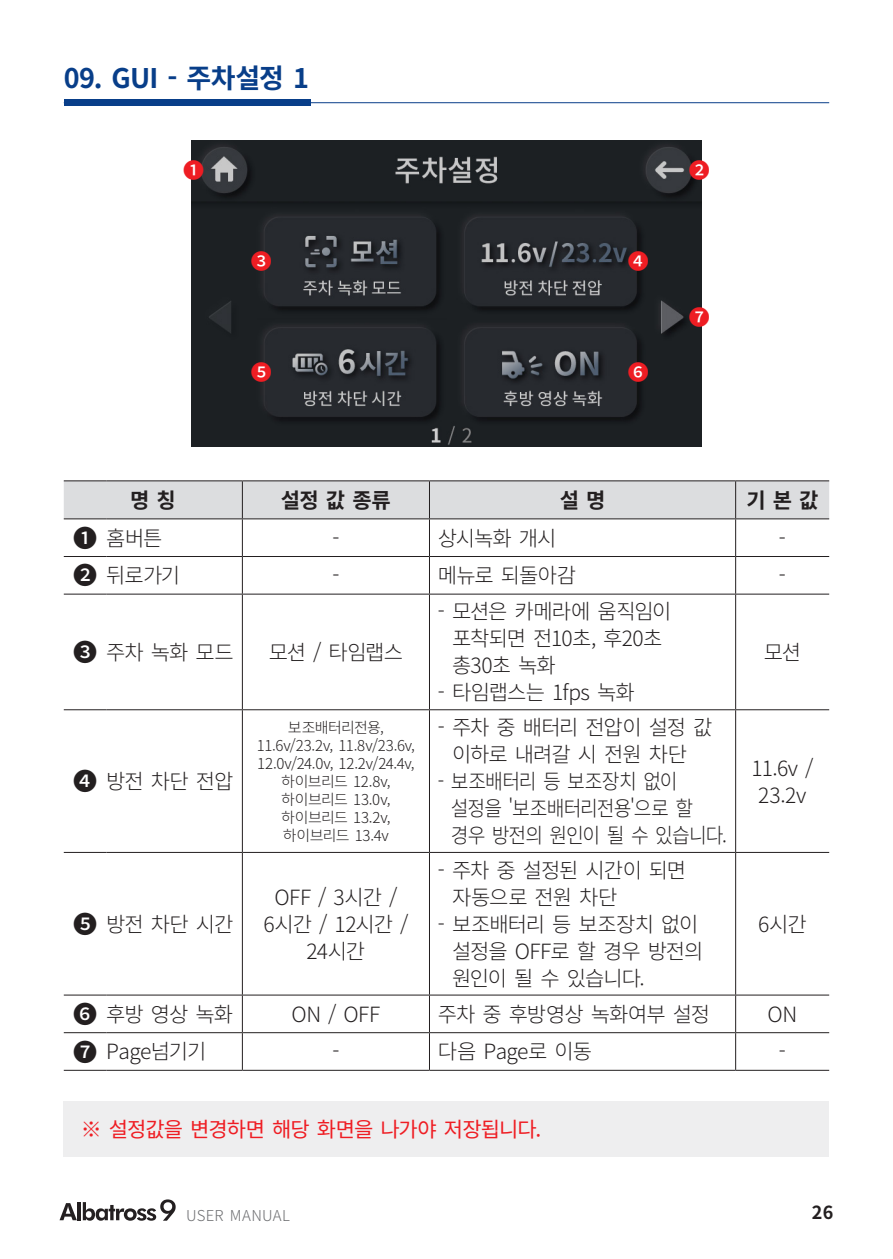
<style>
.page{position:relative;width:893px;height:1259px;background:#fff}
.page>*{position:absolute;margin:0;border:0;box-sizing:border-box;transform-origin:0 0}
.t1{font:700 27px "Noto Sans CJ Kkr";letter-spacing:-.025em;color:#083e89}
.t2{font:300 21px/27px "Noto Sans CJ Kkr";letter-spacing:-.045em;color:#231f20}
.t3{font:300 21px/27px "Noto Sans CJ Kkr";letter-spacing:-.045em;color:#231f20;scale:.92 1}
.t4{font:21px "Noto Sans CJ Kkr";letter-spacing:-.045em;color:#ee1d23}
.t5{font:700 21px "Noto Sans CJ Kkr";color:#231f20}
.t6{font:500 21px "Noto Sans CJ Kkr";color:#ee1d23}
.t7{font:700 18px "Noto Sans CJ Kkr";color:#231f20}
.t8{font:300 15px/18px "Noto Sans CJ Kkr";letter-spacing:-.025em;color:#231f20;text-align:center}
.t9{font:300 15px "Noto Sans CJ Kkr";letter-spacing:.015em;color:#6c6d70}
.s1{font-weight:500;font-size:24px}
</style>
<div class="page">
<hr style="left:77px;top:1202px;width:4px;height:18px;background:#231f20">
<svg style="left:60px;top:1203px;width:17px;height:17px"></svg>
<svg style="left:83px;top:1199px;width:93px;height:21px"></svg>
<img style="left:191px;top:140px;width:511px;height:306px">
<hr style="left:64px;top:102px;width:765px;height:1px;background:#083e89">
<div style="left:64px;top:99px;width:246px;height:7px;background:#083e89"></div>
<div style="left:64px;top:481px;width:765px;height:37px;background:#dcdddf"></div>
<hr style="left:64px;top:480px;width:42px;height:1px;background:#231f20">
<hr style="left:106px;top:480px;width:136px;height:1px;background:#231f20">
<hr style="left:242px;top:480px;width:187px;height:1px;background:#231f20">
<hr style="left:242px;top:481px;width:1px;height:37px;background:#231f20">
<hr style="left:429px;top:480px;width:307px;height:1px;background:#231f20">
<hr style="left:429px;top:481px;width:1px;height:37px;background:#231f20">
<hr style="left:736px;top:480px;width:93px;height:1px;background:#231f20">
<hr style="left:735px;top:481px;width:1px;height:37px;background:#231f20">
<hr style="left:64px;top:518px;width:42px;height:1px;background:#231f20">
<hr style="left:106px;top:518px;width:136px;height:1px;background:#231f20">
<hr style="left:242px;top:518px;width:187px;height:1px;background:#231f20">
<hr style="left:242px;top:519px;width:1px;height:37px;background:#231f20">
<hr style="left:429px;top:518px;width:307px;height:1px;background:#231f20">
<hr style="left:429px;top:519px;width:1px;height:37px;background:#231f20">
<hr style="left:736px;top:518px;width:93px;height:1px;background:#231f20">
<hr style="left:735px;top:519px;width:1px;height:37px;background:#231f20">
<hr style="left:64px;top:556px;width:42px;height:1px;background:#231f20">
<hr style="left:106px;top:556px;width:136px;height:1px;background:#231f20">
<hr style="left:242px;top:556px;width:187px;height:1px;background:#231f20">
<hr style="left:242px;top:557px;width:1px;height:36px;background:#231f20">
<hr style="left:429px;top:556px;width:307px;height:1px;background:#231f20">
<hr style="left:429px;top:557px;width:1px;height:36px;background:#231f20">
<hr style="left:736px;top:556px;width:93px;height:1px;background:#231f20">
<hr style="left:735px;top:557px;width:1px;height:36px;background:#231f20">
<hr style="left:64px;top:593px;width:42px;height:1px;background:#231f20">
<hr style="left:106px;top:593px;width:136px;height:1px;background:#231f20">
<hr style="left:242px;top:593px;width:187px;height:1px;background:#231f20">
<hr style="left:242px;top:594px;width:1px;height:115px;background:#231f20">
<hr style="left:429px;top:593px;width:307px;height:1px;background:#231f20">
<hr style="left:429px;top:594px;width:1px;height:115px;background:#231f20">
<hr style="left:736px;top:593px;width:93px;height:1px;background:#231f20">
<hr style="left:735px;top:594px;width:1px;height:115px;background:#231f20">
<hr style="left:64px;top:709px;width:42px;height:1px;background:#231f20">
<hr style="left:106px;top:709px;width:136px;height:1px;background:#231f20">
<hr style="left:242px;top:709px;width:187px;height:1px;background:#231f20">
<hr style="left:242px;top:710px;width:1px;height:142px;background:#231f20">
<hr style="left:429px;top:709px;width:307px;height:1px;background:#231f20">
<hr style="left:429px;top:710px;width:1px;height:142px;background:#231f20">
<hr style="left:736px;top:709px;width:93px;height:1px;background:#231f20">
<hr style="left:735px;top:710px;width:1px;height:142px;background:#231f20">
<hr style="left:64px;top:852px;width:42px;height:1px;background:#231f20">
<hr style="left:106px;top:852px;width:136px;height:1px;background:#231f20">
<hr style="left:242px;top:852px;width:187px;height:1px;background:#231f20">
<hr style="left:242px;top:853px;width:1px;height:141px;background:#231f20">
<hr style="left:429px;top:852px;width:307px;height:1px;background:#231f20">
<hr style="left:429px;top:853px;width:1px;height:141px;background:#231f20">
<hr style="left:736px;top:852px;width:93px;height:1px;background:#231f20">
<hr style="left:735px;top:853px;width:1px;height:141px;background:#231f20">
<hr style="left:64px;top:994px;width:42px;height:1px;background:#231f20">
<hr style="left:106px;top:994px;width:136px;height:1px;background:#231f20">
<hr style="left:242px;top:994px;width:187px;height:1px;background:#231f20">
<hr style="left:242px;top:995px;width:1px;height:37px;background:#231f20">
<hr style="left:429px;top:994px;width:307px;height:1px;background:#231f20">
<hr style="left:429px;top:995px;width:1px;height:37px;background:#231f20">
<hr style="left:736px;top:994px;width:93px;height:1px;background:#231f20">
<hr style="left:735px;top:995px;width:1px;height:37px;background:#231f20">
<hr style="left:64px;top:1032px;width:42px;height:1px;background:#231f20">
<hr style="left:106px;top:1032px;width:136px;height:1px;background:#231f20">
<hr style="left:242px;top:1032px;width:187px;height:1px;background:#231f20">
<hr style="left:242px;top:1033px;width:1px;height:37px;background:#231f20">
<hr style="left:429px;top:1032px;width:307px;height:1px;background:#231f20">
<hr style="left:429px;top:1033px;width:1px;height:37px;background:#231f20">
<hr style="left:736px;top:1032px;width:93px;height:1px;background:#231f20">
<hr style="left:735px;top:1033px;width:1px;height:37px;background:#231f20">
<hr style="left:64px;top:1069px;width:42px;height:1px;background:#231f20">
<hr style="left:106px;top:1069px;width:136px;height:1px;background:#231f20">
<hr style="left:242px;top:1069px;width:187px;height:1px;background:#231f20">
<hr style="left:429px;top:1069px;width:307px;height:1px;background:#231f20">
<hr style="left:736px;top:1069px;width:93px;height:1px;background:#231f20">
<div style="left:185px;top:162px;width:17px;height:17px;background:#fff;border-radius:50%"></div>
<div style="left:691px;top:162px;width:17px;height:17px;background:#fff;border-radius:50%"></div>
<div style="left:253px;top:253px;width:17px;height:17px;background:#fff;border-radius:50%"></div>
<div style="left:630px;top:253px;width:17px;height:17px;background:#fff;border-radius:50%"></div>
<div style="left:253px;top:363px;width:17px;height:17px;background:#fff;border-radius:50%"></div>
<div style="left:630px;top:363px;width:17px;height:17px;background:#fff;border-radius:50%"></div>
<div style="left:64px;top:1102px;width:765px;height:55px;background:#eeeeef"></div>
<div style="left:691px;top:308px;width:17px;height:17px;background:#fff;border-radius:50%"></div>
<p class="t1" style="left:64px;top:62px;width:247px">09. GUI - 주차설정 1</p>
<p class="t6" style="left:183px;top:159px;width:22px">❶</p>
<p class="t6" style="left:689px;top:159px;width:22px">❷</p>
<p class="t6" style="left:251px;top:250px;width:22px">❸</p>
<p class="t6" style="left:628px;top:250px;width:22px">❹</p>
<p class="t6" style="left:251px;top:360px;width:22px">❺</p>
<p class="t6" style="left:628px;top:360px;width:22px">❻</p>
<p class="t6" style="left:689px;top:305px;width:22px">❼</p>
<p class="t5" style="left:130px;top:488px;width:47px">명 칭</p>
<p class="t5" style="left:281px;top:488px;width:111px">설정 값 종류</p>
<p class="t5" style="left:560px;top:488px;width:47px">설 명</p>
<p class="t5" style="left:746px;top:488px;width:74px">기 본 값</p>
<p class="t2" style="left:73px;top:525px;width:91px"><span class="s1">❶</span> 홈버튼</p>
<p class="t2" style="left:332px;top:525px;width:9px">-</p>
<p class="t2" style="left:438px;top:525px;width:120px">상시녹화 개시</p>
<p class="t2" style="left:779px;top:525px;width:9px">-</p>
<p class="t2" style="left:73px;top:562px;width:109px"><span class="s1">❷</span> 뒤로가기</p>
<p class="t2" style="left:332px;top:562px;width:9px">-</p>
<p class="t2" style="left:438px;top:562px;width:140px">메뉴로 되돌아감</p>
<p class="t2" style="left:779px;top:562px;width:9px">-</p>
<p class="t2" style="left:73px;top:639px;width:162px"><span class="s1">❸</span> 주차 녹화 모드</p>
<p class="t2" style="left:269px;top:639px;width:136px">모션 / 타임랩스</p>
<p class="t2" style="left:452px;top:598px;width:221px;text-indent:-14px">- 모션은 카메라에 움직임이 포착되면 전10초, 후20초 총30초 녹화</p>
<p class="t2" style="left:438px;top:679px;width:198px">- 타임랩스는 1fps 녹화</p>
<p class="t2" style="left:73px;top:768px;width:162px"><span class="s1">❹</span> 방전 차단 전압</p>
<p class="t8" style="left:257px;top:718px;width:159px">보조배터리전용,<br>11.6v/23.2v, 11.8v/23.6v,<br>12.0v/24.0v, 12.2v/24.4v, 하이브리드 12.8v, 하이브리드 13.0v, 하이브리드 13.2v, 하이브리드 13.4v</p>
<p class="t2" style="left:438px;top:714px;width:276px;text-align:center">- 주차 중 배터리 전압이 설정 값 이하로 내려갈 시 전원 차단</p>
<p class="t3" style="left:451px;top:768px;width:301px;text-indent:-13px">- 보조배터리 등 보조장치 없이 설정을 '보조배터리전용'으로 할 경우 방전의 원인이 될 수 있습니다.</p>
<p class="t2" style="left:764px;top:639px;width:39px">모션</p>
<p class="t2" style="left:751px;top:755px;width:64px;text-align:center">11.6v /<br>23.2v</p>
<p class="t2" style="left:73px;top:911px;width:162px"><span class="s1">❺</span> 방전 차단 시간</p>
<p class="t2" style="left:263px;top:884px;width:146px;text-align:center">OFF / 3시간 /<br>6시간 / 12시간 /<br>24시간</p>
<p class="t2" style="left:452px;top:857px;width:236px;text-indent:-14px">- 주차 중 설정된 시간이 되면 자동으로 전원 차단</p>
<p class="t2" style="left:452px;top:911px;width:253px;text-indent:-14px">- 보조배터리 등 보조장치 없이 설정을 OFF로 할 경우 방전의 원인이 될 수 있습니다.</p>
<p class="t2" style="left:758px;top:911px;width:50px">6시간</p>
<p class="t2" style="left:73px;top:1001px;width:161px"><span class="s1">❻</span> 후방 영상 녹화</p>
<p class="t2" style="left:292px;top:1001px;width:90px">ON / OFF</p>
<p class="t2" style="left:438px;top:1001px;width:274px">주차 중 후방영상 녹화여부 설정</p>
<p class="t2" style="left:768px;top:1001px;width:31px">ON</p>
<p class="t2" style="left:73px;top:1038px;width:135px"><span class="s1">❼</span> Page넘기기</p>
<p class="t2" style="left:332px;top:1038px;width:9px">-</p>
<p class="t2" style="left:438px;top:1038px;width:156px">다음 Page로 이동</p>
<p class="t2" style="left:779px;top:1038px;width:9px">-</p>
<p class="t4" style="left:81px;top:1117px;width:462px">※ 설정값을 변경하면 해당 화면을 나가야 저장됩니다.</p>
<p class="t9" style="left:186px;top:1206px;width:105px">USER MANUAL</p>
<p class="t7" style="left:812px;top:1201px;width:23px">26</p>
</div>
